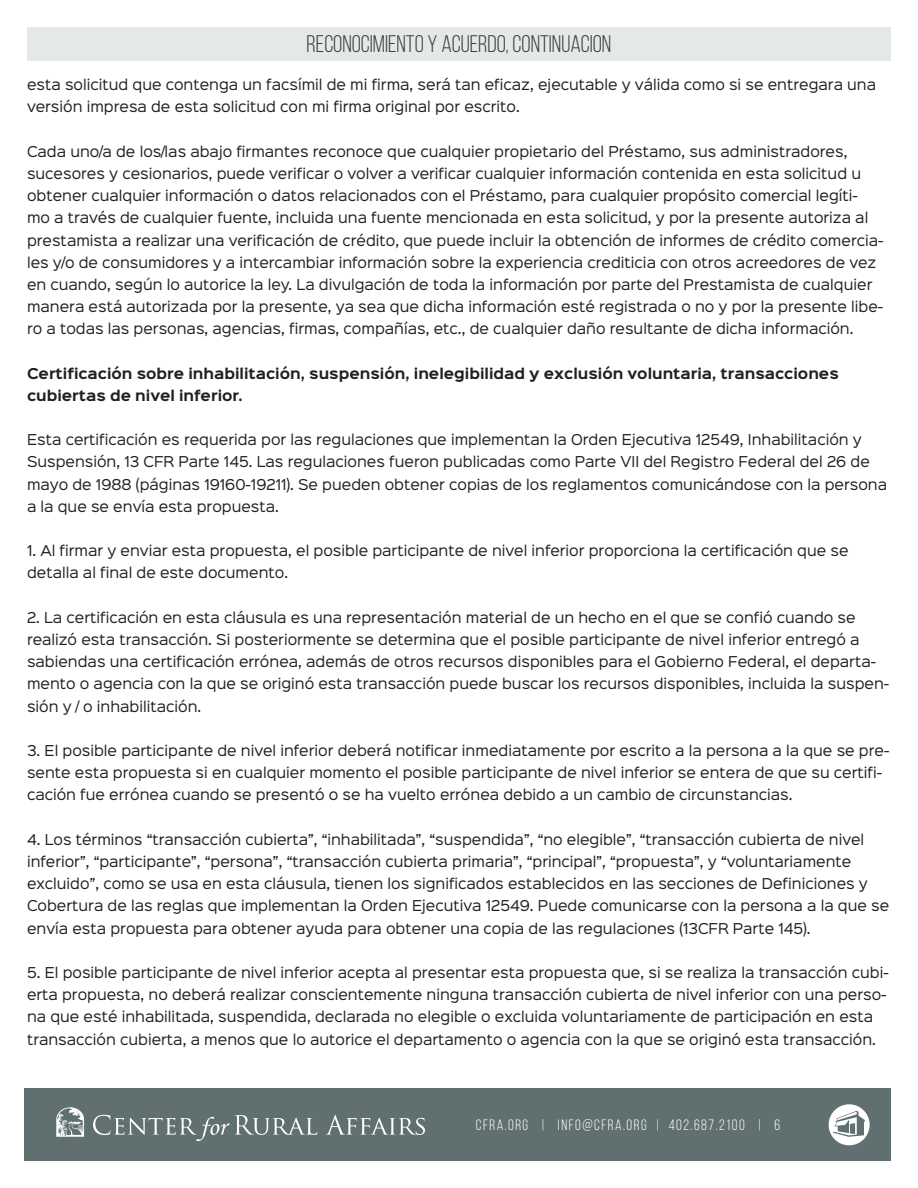
<style>
.page{position:relative;width:918px;height:1188px;background:#fff}
.page>*{position:absolute;margin:0;border:0;box-sizing:border-box;transform-origin:0 0}
.t1{font:24px "Bebas Neue";color:#3e3e3f}
.t2{font:15px "Bebas Neue";letter-spacing:.1em;color:#fff}
.t3{font:13.5px/22.2px "Sinkin Sans 400";color:#231f20}
.t4{font:700 13.5px/22.2px "Sinkin Sans 700";color:#231f20}
</style>
<div class="page">
<div style="left:25px;top:1089px;width:866px;height:72px;background:#606f6f"></div>
<svg style="left:93px;top:1115px;width:224px;height:26px"></svg>
<svg style="left:326px;top:1115px;width:99px;height:20px"></svg>
<svg style="left:56px;top:1107px;width:28px;height:30px"></svg>
<div style="left:829px;top:1104px;width:41px;height:41px;background:#fff;border-radius:50%"></div>
<svg style="left:833px;top:1111px;width:32px;height:26px"></svg>
<div style="left:27px;top:27px;width:864px;height:34px;background:#e5e8e8"></div>
<h1 class="t1" style="left:307px;top:31px;width:306px">RECONOCIMIENTO Y ACUERDO, CONTINUACION</h1>
<p class="t3" style="left:27px;top:72px;width:851px">esta solicitud que contenga un facsímil de mi firma, será tan eficaz, ejecutable y válida como si se entregara una versión impresa de esta solicitud con mi firma original por escrito.</p>
<p class="t3" style="left:27px;top:139px;width:858px">Cada uno/a de los/las abajo firmantes reconoce que cualquier propietario del Préstamo, sus administradores, sucesores y cesionarios, puede verificar o volver a verificar cualquier información contenida en esta solicitud u obtener cualquier información o datos relacionados con el Préstamo, para cualquier propósito comercial legíti&shy;mo a través de cualquier fuente, incluida una fuente mencionada en esta solicitud, y por la presente autoriza al prestamista a realizar una verificación de crédito, que puede incluir la obtención de informes de crédito comercia&shy;les y/o de consumidores y a intercambiar información sobre la experiencia crediticia con otros acreedores de vez en cuando, según lo autorice la ley. La divulgación de toda la información por parte del Prestamista de cualquier manera está autorizada por la presente, ya sea que dicha información esté registrada o no y por la presente libe&shy;ro a todas las personas, agencias, firmas, compañías, etc., de cualquier daño resultante de dicha información.</p>
<p class="t4" style="left:27px;top:363px;width:813px">Certificación sobre inhabilitación, suspensión, inelegibilidad y exclusión voluntaria, transacciones cubiertas de nivel inferior.</p>
<p class="t3" style="left:27px;top:428px;width:862px">Esta certificación es requerida por las regulaciones que implementan la Orden Ejecutiva 12549, Inhabilitación y Suspensión, 13 CFR Parte 145. Las regulaciones fueron publicadas como Parte VII del Registro Federal del 26 de mayo de 1988 (páginas 19160-19211). Se pueden obtener copias de los reglamentos comunicándose con la persona a la que se envía esta propuesta.</p>
<p class="t3" style="left:27px;top:539px;width:823px">1. Al firmar y enviar esta propuesta, el posible participante de nivel inferior proporciona la certificación que se detalla al final de este documento.</p>
<p class="t3" style="left:27px;top:605px;width:864px">2. La certificación en esta cláusula es una representación material de un hecho en el que se confió cuando se realizó esta transacción. Si posteriormente se determina que el posible participante de nivel inferior entregó a sabiendas una certificación errónea, además de otros recursos disponibles para el Gobierno Federal, el departa&shy;mento o agencia con la que se originó esta transacción puede buscar los recursos disponibles, incluida la suspen&shy;sión y / o inhabilitación.</p>
<p class="t3" style="left:27px;top:738px;width:864px">3. El posible participante de nivel inferior deberá notificar inmediatamente por escrito a la persona a la que se pre&shy;sente esta propuesta si en cualquier momento el posible participante de nivel inferior se entera de que su certifi&shy;cación fue errónea cuando se presentó o se ha vuelto errónea debido a un cambio de circunstancias.</p>
<p class="t3" style="left:27px;top:827px;width:864px">4. Los términos “transacción cubierta”, “inhabilitada”, “suspendida”, “no elegible”, “transacción cubierta de nivel inferior”, “participante”, “persona”, “transacción cubierta primaria”, “principal”, “propuesta”, y “voluntariamente excluido”, como se usa en esta cláusula, tienen los significados establecidos en las secciones de Definiciones y Cobertura de las reglas que implementan la Orden Ejecutiva 12549. Puede comunicarse con la persona a la que se envía esta propuesta para obtener ayuda para obtener una copia de las regulaciones (13CFR Parte 145).</p>
<p class="t3" style="left:27px;top:960px;width:863px">5. El posible participante de nivel inferior acepta al presentar esta propuesta que, si se realiza la transacción cubi&shy;erta propuesta, no deberá realizar conscientemente ninguna transacción cubierta de nivel inferior con una perso&shy;na que esté inhabilitada, suspendida, declarada no elegible o excluida voluntariamente de participación en esta transacción cubierta, a menos que lo autorice el departamento o agencia con la que se originó esta transacción.</p>
<p class="t2" style="left:476px;top:1117px;width:306px">CFRA.ORG | INFO@CFRA.ORG | 402.687.2100 | 6</p>
</div>
